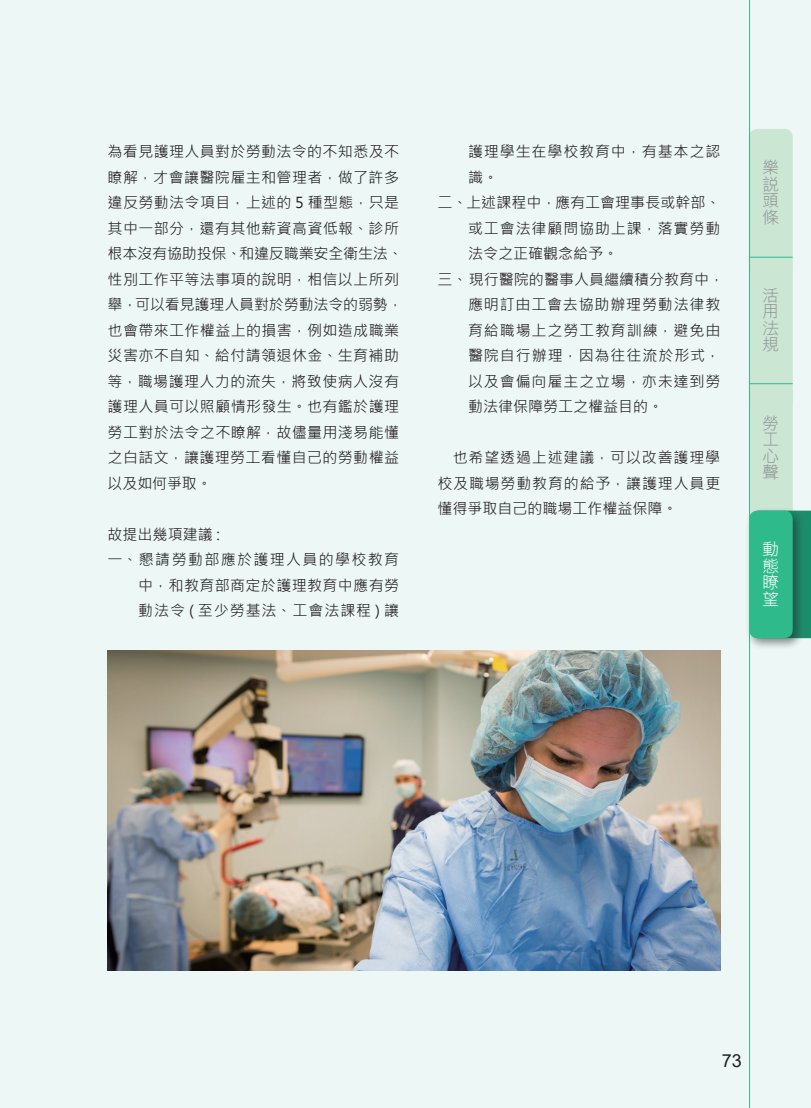
<style>
.page{position:relative;width:811px;height:1108px;background:#fff}
.page>*{position:absolute;margin:0;border:0;box-sizing:border-box;transform-origin:0 0}
.t1{font:18px "Arial";color:#231f20}
.t2{font:16.5px/16.5px "DF Hei Lt HK BF";color:#939598;text-align:justify}
.t3{font:16.5px/16.5px "DF Hei Lt HK BF";color:#fff;text-align:justify}
.t4{font:15px/25.5px "Microsoft Jheng Hei";letter-spacing:.025em;color:#231f20}
.t5{font:15px "Microsoft Jheng Hei";letter-spacing:.06em;color:#231f20}
.t6{font:15px "Microsoft Jheng Hei";color:#231f20}
.t7{font:15px "Microsoft Jheng Hei";letter-spacing:.09em;color:#231f20}
.t8{font:15px "Microsoft Jheng Hei";letter-spacing:.055em;color:#231f20}
</style>
<div class="page">
<div style="left:0;top:0;width:810px;height:1108px;background:#edf7f5"></div>
<div style="left:750px;top:258px;width:42px;height:152px;background:#cbe6d3;border-radius:9px"></div>
<div style="left:750px;top:384px;width:42px;height:149px;background:#cbe6d3;border-radius:9px"></div>
<div style="left:749px;top:129px;width:43px;height:146px;background:#cbe6d3;border-radius:9px"></div>
<hr style="left:749px;top:383px;width:43px;height:1px;background:#2fba8c">
<hr style="left:749px;top:257px;width:43px;height:1px;background:#2fba8c">
<svg style="left:805px;top:511px;width:5px;height:127px"></svg>
<div style="left:744px;top:507px;width:61px;height:144px;background:#231f20;opacity:.5"></div>
<div style="left:749px;top:511px;width:43px;height:127px;background:#2fba8c;border-radius:9px"></div>
<hr style="left:749px;top:0;width:1px;height:1108px;background:#2fba8c">
<img style="left:108px;top:651px;width:612px;height:320px">
<p class="t4" style="left:108px;top:139px;width:297px">為看見護理人員對於勞動法令的不知悉及不瞭解，才會讓醫院雇主和管理者，做了許多違反勞動法令項目，上述的 5 種型態，只是其中一部分，還有其他薪資高資低報、診所根本沒有協助投保、和違反職業安全衛生法、性別工作平等法事項的說明，相信以上所列舉，可以看見護理人員對於勞動法令的弱勢，也會帶來工作權益上的損害，例如造成職業災害亦不自知、給付請領退休金、生育補助等，職場護理人力的流失，將致使病人沒有護理人員可以照顧情形發生。也有鑑於護理勞工對於法令之不瞭解，故儘量用淺易能懂之白話文，讓護理勞工看懂自己的勞動權益以及如何爭取。</p>
<p class="t6" style="left:108px;top:525px;width:114px">故提出幾項建議 :</p>
<p class="t7" style="left:108px;top:550px;width:293px">一、懇請勞動部應於護理人員的學校教育</p>
<p class="t4" style="left:138px;top:572px;width:262px">中，和教育部商定於護理教育中應有勞</p>
<p class="t5" style="left:138px;top:601px;width:262px">動法令 ( 至少勞基法、工會法課程 ) 讓</p>
<p class="t5" style="left:468px;top:142px;width:254px">護理學生在學校教育中，有基本之認</p>
<p class="t4" style="left:468px;top:164px;width:31px">識。</p>
<p class="t6" style="left:437px;top:193px;width:284px">二、上述課程中，應有工會理事長或幹部、</p>
<p class="t5" style="left:468px;top:219px;width:254px">或工會法律顧問協助上課，落實勞動</p>
<p class="t6" style="left:468px;top:244px;width:151px">法令之正確觀念給予。</p>
<p class="t6" style="left:437px;top:270px;width:288px">三、 現行醫院的醫事人員繼續積分教育中，</p>
<p class="t8" style="left:468px;top:295px;width:254px">應明訂由工會去協助辦理勞動法律教</p>
<p class="t5" style="left:468px;top:321px;width:254px">育給職場上之勞工教育訓練，避免由</p>
<p class="t5" style="left:468px;top:346px;width:254px">醫院自行辦理，因為往往流於形式，</p>
<p class="t5" style="left:468px;top:372px;width:254px">以及會偏向雇主之立場，亦未達到勞</p>
<p class="t6" style="left:468px;top:397px;width:196px">動法律保障勞工之權益目的。</p>
<p class="t4" style="left:437px;top:445px;width:284px;text-align:justify;text-indent:15px">也希望透過上述建議，可以改善護理學校及職場勞動教育的給予，讓護理人員更懂得爭取自己的職場工作權益保障。</p>
<p class="t2" style="left:762px;top:159px;width:18px">樂說頭條</p>
<p class="t2" style="left:762px;top:287px;width:17px">活用法規</p>
<p class="t2" style="left:762px;top:414px;width:17px">勞工心聲</p>
<p class="t3" style="left:762px;top:541px;width:18px">動態瞭望</p>
<p class="t1" style="left:721px;top:1048px;width:22px">73</p>
</div>
